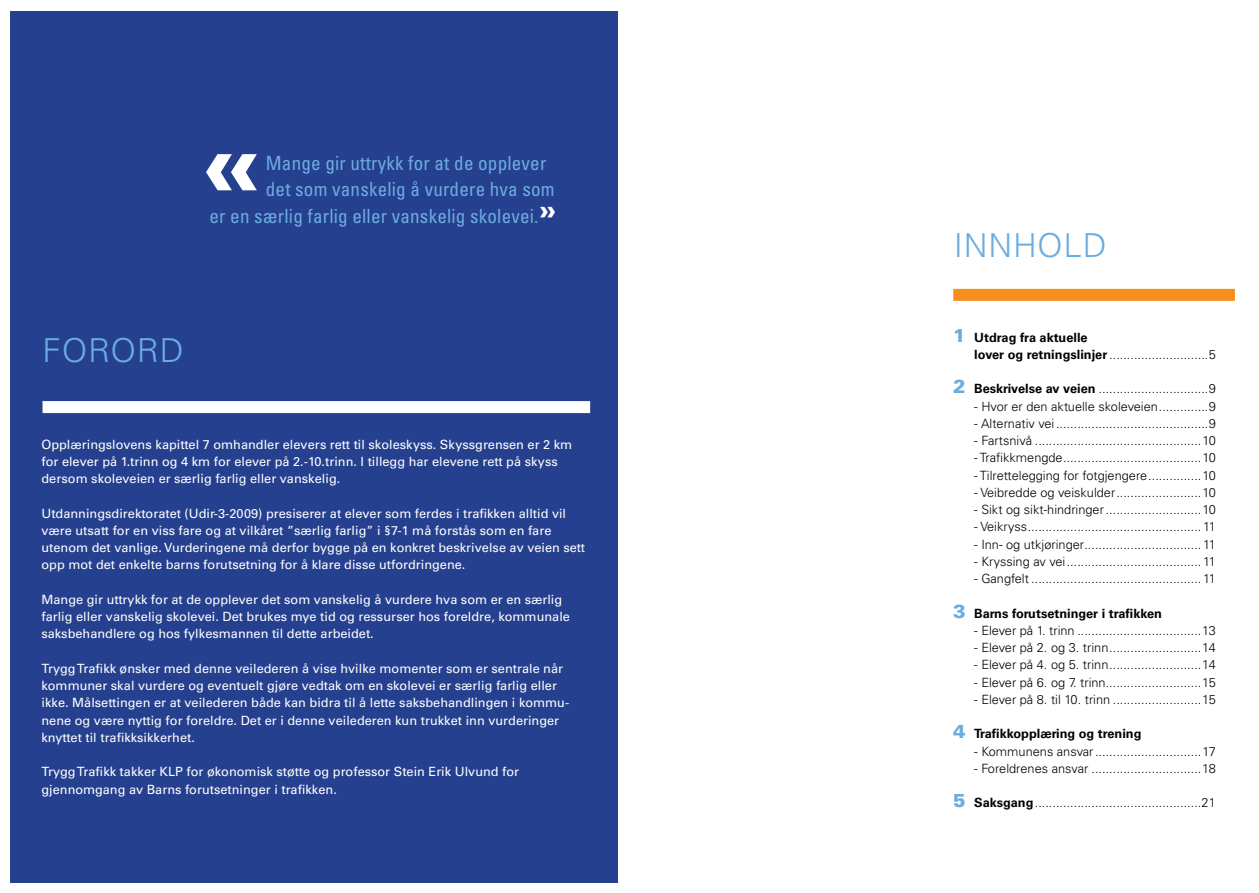
<style>
.page{position:relative;width:1259px;height:893px;background:#fff}
.page>*{position:absolute;margin:0;border:0;box-sizing:border-box;transform-origin:0 0}
.t1{font:900 92.7px "Univers";color:#fff}
.t2{font:300 33px "Univers";letter-spacing:.025em;color:#6caddf}
.t3{font:condensed 19.5px "Univers";letter-spacing:.01em;color:#6caddf}
.t4{font:12.75px/17.2px "Univers";color:#fff}
.t5{font:300 12.75px "Univers";color:#000}
.t6{font:700 12.75px/17.2px "Univers";color:#000}
.s1{font-weight:900;font-size:18.75px;color:#6caddf}
.s2{font-weight:300}
.s3{font-weight:700}
</style>
<div class="page">
<div style="left:11px;top:11px;width:607px;height:871px;background:#25408f"></div>
<div style="left:43px;top:401px;width:547px;height:12px;background:#fff"></div>
<div style="left:953px;top:289px;width:281px;height:12px;background:#f78f1e"></div>
<h1 class="t1" style="left:201px;top:104px;width:63px">«</h1>
<h3 class="t3" style="left:266px;top:151px;width:282px">Mange gir uttrykk for at de opplever</h3>
<h3 class="t3" style="left:266px;top:177px;width:290px">det som vanskelig å vurdere hva som</h3>
<h3 class="t3" style="left:209px;top:204px;width:349px">er en særlig farlig eller vanskelig skolevei.<sup>»</sup></h3>
<h2 class="t2" style="left:43px;top:330px;width:143px">FORORD</h2>
<p class="t4" style="left:41px;top:435px;width:532px">Opplæringslovens kapittel 7 omhandler elevers rett til skoleskyss. Skyssgrensen er 2 km for elever på 1.trinn og 4 km for elever på 2.-10.trinn. I tillegg har elevene rett på skyss dersom skoleveien er særlig farlig eller vanskelig.</p>
<p class="t4" style="left:41px;top:504px;width:545px">Utdanningsdirektoratet (Udir-3-2009) presiserer at elever som ferdes i trafikken alltid vil være utsatt for en viss fare og at vilkåret ”særlig farlig” i §7-1 må forstås som en fare utenom det vanlige. Vurderingene må derfor bygge på en konkret beskrivelse av veien sett opp mot det enkelte barns forutsetning for å klare disse utfordringene.</p>
<p class="t4" style="left:41px;top:591px;width:530px">Mange gir uttrykk for at de opplever det som vanskelig å vurdere hva som er en særlig farlig eller vanskelig skolevei. Det brukes mye tid og ressurser hos foreldre, kommunale saksbehandlere og hos fylkesmannen til dette arbeidet.</p>
<p class="t4" style="left:41px;top:660px;width:529px">Trygg Trafikk ønsker med denne veilederen å vise hvilke momenter som er sentrale når kommuner skal vurdere og eventuelt gjøre vedtak om en skolevei er særlig farlig eller ikke. Målsettingen er at veilederen både kan bidra til å lette saksbehandlingen i kommu&shy;nene og være nyttig for foreldre. Det er i denne veilederen kun trukket inn vurderinger knyttet til trafikksikkerhet.</p>
<p class="t4" style="left:41px;top:763px;width:479px">Trygg Trafikk takker KLP for økonomisk støtte og professor Stein Erik Ulvund for gjennomgang av Barns forutsetninger i trafikken.</p>
<h2 class="t2" style="left:953px;top:225px;width:154px">INNHOLD</h2>
<p class="t6" style="left:974px;top:329px;width:243px;text-indent:-21px"><span class="s1">1</span> Utdrag fra aktuelle<br>lover og retningslinjer<span class="s2">............................5</span></p>
<p class="t5" style="left:953px;top:381px;width:264px"><span class="s1">2</span> <span class="s3">Beskrivelse av veien</span> ...............................9</p>
<p class="t5" style="left:974px;top:398px;width:243px">- Hvor er den aktuelle skoleveien..............9</p>
<p class="t5" style="left:974px;top:416px;width:243px">- Alternativ vei...........................................9</p>
<p class="t5" style="left:974px;top:433px;width:243px">- Fartsnivå ...............................................10</p>
<p class="t5" style="left:974px;top:450px;width:243px">- Trafikkmengde.......................................10</p>
<p class="t5" style="left:974px;top:467px;width:243px">- Tilrettelegging for fotgjengere...............10</p>
<p class="t5" style="left:974px;top:485px;width:243px">- Veibredde og veiskulder........................10</p>
<p class="t5" style="left:974px;top:502px;width:243px">- Sikt og sikt-hindringer...........................10</p>
<p class="t5" style="left:974px;top:519px;width:243px">- Veikryss.................................................11</p>
<p class="t5" style="left:974px;top:536px;width:243px">- Inn- og utkjøringer.................................11</p>
<p class="t5" style="left:974px;top:554px;width:243px">- Kryssing av vei......................................11</p>
<p class="t5" style="left:974px;top:571px;width:243px">- Gangfelt ................................................11</p>
<p class="t6" style="left:953px;top:605px;width:210px"><span class="s1">3</span> Barns forutsetninger i trafikken</p>
<p class="t5" style="left:974px;top:623px;width:243px">- Elever på 1. trinn ...................................13</p>
<p class="t5" style="left:974px;top:640px;width:243px">- Elever på 2. og 3. trinn..........................14</p>
<p class="t5" style="left:974px;top:657px;width:243px">- Elever på 4. og 5. trinn..........................14</p>
<p class="t5" style="left:974px;top:674px;width:243px">- Elever på 6. og 7. trinn...........................15</p>
<p class="t5" style="left:974px;top:692px;width:243px">- Elever på 8. til 10. trinn .........................15</p>
<p class="t6" style="left:953px;top:725px;width:190px"><span class="s1">4</span> Trafikkopplæring og trening</p>
<p class="t5" style="left:974px;top:743px;width:243px">- Kommunens ansvar..............................17</p>
<p class="t5" style="left:974px;top:761px;width:243px">- Foreldrenes ansvar ...............................18</p>
<p class="t5" style="left:953px;top:795px;width:264px"><span class="s1">5</span> <span class="s3">Saksgang</span>...............................................21</p>
</div>
